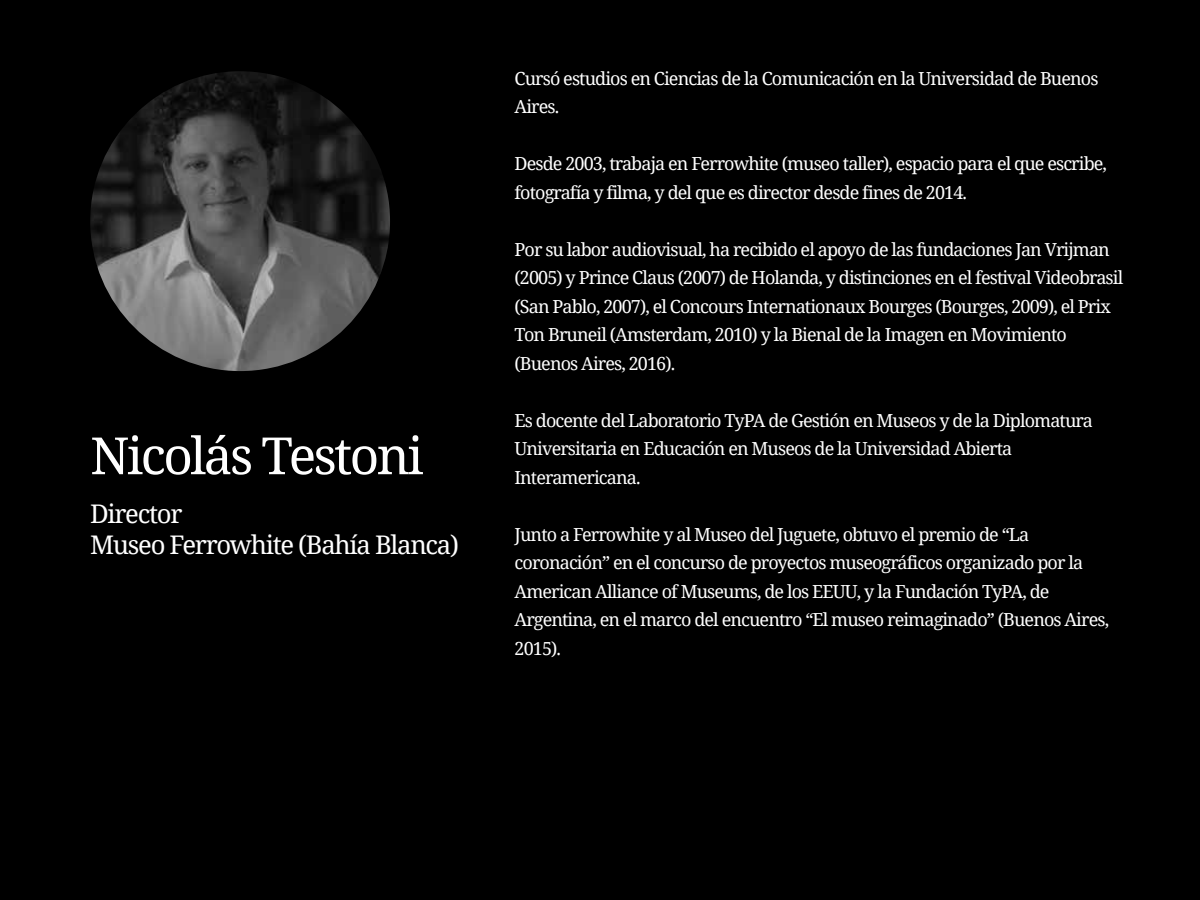
<style>
.page{position:relative;width:1200px;height:900px;background:#000}
.page>*{position:absolute;margin:0;border:0;box-sizing:border-box;transform-origin:0 0}
.t1{font:51.3px "Noto Serif";letter-spacing:-.05em;color:#fff}
.t2{font:25.65px/30.8px "Noto Serif";letter-spacing:-.05em;color:#fff}
.t3{font:18px/28.5px "Noto Serif";letter-spacing:-.05em;color:#fff}
</style>
<div class="page">
<img style="left:90px;top:71px;width:300px;height:300px;border-radius:150px">
<h1 class="t1" style="left:90px;top:420px;width:335px">Nicolás Testoni</h1>
<h2 class="t2" style="left:90px;top:498px;width:370px">Director<br>Museo Ferrowhite (Bahía Blanca)</h2>
<p class="t3" style="left:515px;top:63px;width:585px">Cursó estudios en Ciencias de la Comunicación en la Universidad de Buenos<br>Aires.</p>
<p class="t3" style="left:515px;top:149px;width:594px">Desde 2003, trabaja en Ferrowhite (museo taller), espacio para el que escribe, fotografía y filma, y del que es director desde fines de 2014.</p>
<p class="t3" style="left:515px;top:234px;width:610px">Por su labor audiovisual, ha recibido el apoyo de las fundaciones Jan Vrijman (2005) y Prince Claus (2007) de Holanda, y distinciones en el festival Videobrasil (San Pablo, 2007), el Concours Internationaux Bourges (Bourges, 2009), el Prix Ton Bruneil (Amsterdam, 2010) y la Bienal de la Imagen en Movimiento (Buenos Aires, 2016).</p>
<p class="t3" style="left:515px;top:405px;width:580px">Es docente del Laboratorio TyPA de Gestión en Museos y de la Diplomatura<br>Universitaria en Educación en Museos de la Universidad Abierta<br>Interamericana.</p>
<p class="t3" style="left:515px;top:519px;width:596px">Junto a Ferrowhite y al Museo del Juguete, obtuvo el premio de “La coronación” en el concurso de proyectos museográficos organizado por la American Alliance of Museums, de los EEUU, y la Fundación TyPA, de Argentina, en el marco del encuentro “El museo reimaginado” (Buenos Aires, 2015).</p>
</div>
